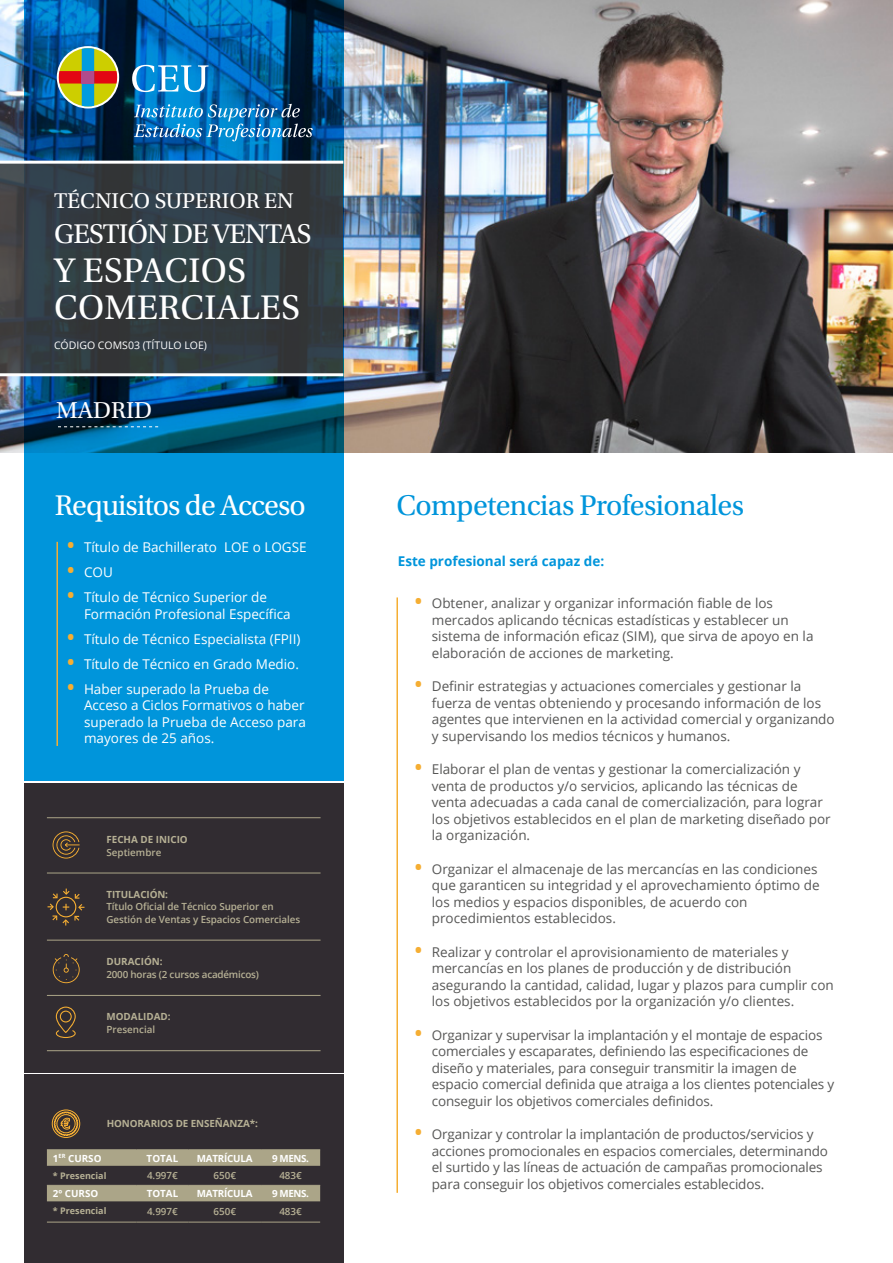
<style>
.page{position:relative;width:893px;height:1263px;background:#fff}
.page>*{position:absolute;margin:0;border:0;box-sizing:border-box;transform-origin:0 0}
.t1{font:36px/37.5px "Utopia Std";letter-spacing:.01em;color:#fff}
.t2{font:30px "Utopia Std";letter-spacing:-.02em;color:#0095db}
.t3{font:30px "Utopia Std";letter-spacing:-.03em;color:#fff}
.t4{font:28.5px "Utopia Std";letter-spacing:-.03em;color:#fff}
.t5{font:24.3px "Utopia Std";color:#fff}
.t6{font:22.5px "Utopia Std";color:#fff}
.t7{font:13.5px/16.5px "Open Sans";color:#575756}
.t8{font:13.5px/16.5px "Open Sans";color:#fff}
.t9{font:700 13.5px "Open Sans";color:#0095db}
.t10{font:10.5px "Open Sans";color:#fff}
.t11{font:600 9.9px/12.8px "Open Sans";letter-spacing:-.01em;color:#b7b195}
.t12{font:700 9.9px "Open Sans";letter-spacing:-.01em;color:#b7b195}
.t13{font:700 9.9px "Open Sans";letter-spacing:-.025em;color:#fff}
.t14{font:700 9px "Open Sans";color:#b7b195}
.s1{font-weight:700;font-size:19.5px;color:#f5ae33}
</style>
<div class="page">
<img style="left:0;top:0;width:893px;height:453px">
<div style="left:24px;top:783px;width:319px;height:289px;background:#312c31"></div>
<div style="left:24px;top:1075px;width:319px;height:188px;background:#312c31"></div>
<hr style="left:47px;top:817px;width:274px;height:1px;background:#aba588">
<hr style="left:47px;top:873px;width:274px;height:1px;background:#aba588">
<hr style="left:47px;top:940px;width:274px;height:1px;background:#aba588">
<hr style="left:47px;top:995px;width:274px;height:1px;background:#aba588">
<hr style="left:47px;top:1050px;width:274px;height:1px;background:#aba588">
<svg style="left:56px;top:1006px;width:20px;height:32px"></svg>
<svg style="left:53px;top:954px;width:27px;height:29px"></svg>
<svg style="left:53px;top:831px;width:27px;height:27px"></svg>
<svg style="left:48px;top:888px;width:36px;height:37px"></svg>
<svg style="left:47px;top:1150px;width:273px;height:51px"></svg>
<hr style="left:47px;top:1149px;width:89px;height:1px;background:#aba588">
<hr style="left:136px;top:1149px;width:52px;height:1px;background:#aba588">
<hr style="left:188px;top:1149px;width:73px;height:1px;background:#aba588">
<hr style="left:261px;top:1149px;width:59px;height:1px;background:#aba588">
<hr style="left:47px;top:1222px;width:89px;height:1px;background:#aba588">
<hr style="left:136px;top:1222px;width:52px;height:1px;background:#aba588">
<hr style="left:188px;top:1222px;width:73px;height:1px;background:#aba588">
<hr style="left:261px;top:1222px;width:59px;height:1px;background:#aba588">
<hr style="left:47px;top:1185px;width:89px;height:1px;background:#aba588">
<hr style="left:136px;top:1185px;width:52px;height:1px;background:#aba588">
<hr style="left:188px;top:1185px;width:73px;height:1px;background:#aba588">
<hr style="left:261px;top:1185px;width:59px;height:1px;background:#aba588">
<svg style="left:51px;top:1109px;width:30px;height:29px"></svg>
<svg style="left:24px;top:0;width:319px;height:780px;background:#007bba"></svg>
<hr style="left:396px;top:597px;width:2px;height:596px;background:#f5ae33">
<svg style="left:57px;top:46px;width:62px;height:62px;background:#898b54"></svg>
<div style="left:82px;top:71px;width:12px;height:13px;background:#b14b8c"></div>
<svg style="left:132px;top:65px;width:76px;height:27px"></svg>
<img style="left:134px;top:104px;width:179px;height:37px">
<hr style="left:56px;top:542px;width:2px;height:204px;background:#f5ae33">
<svg style="left:0;top:164px;width:343px;height:209px;background:#333c42"></svg>
<svg style="left:58px;top:426px;width:100px;height:1px"></svg>
<hr style="left:0;top:373px;width:343px;height:3px;background:#fff">
<hr style="left:0;top:161px;width:343px;height:3px;background:#fff">
<h3 class="t6" style="left:54px;top:189px;width:241px">TÉCNICO SUPERIOR EN</h3>
<h3 class="t4" style="left:54px;top:218px;width:259px">GESTIÓN DE VENTAS</h3>
<h1 class="t1" style="left:54px;top:252px;width:247px">Y ESPACIOS<br>COMERCIALES</h1>
<p class="t10" style="left:54px;top:338px;width:154px">CÓDIGO COMS03 (TÍTULO LOE)</p>
<h3 class="t5" style="left:56px;top:397px;width:97px">MADRID</h3>
<h2 class="t3" style="left:55px;top:489px;width:253px">Requisitos de Acceso</h2>
<h2 class="t2" style="left:396px;top:489px;width:349px">Competencias Profesionales</h2>
<p class="t8" style="left:67px;top:539px;width:241px"><span class="s1">•</span> Título de Bachillerato LOE o LOGSE</p>
<p class="t8" style="left:67px;top:564px;width:47px"><span class="s1">•</span> COU</p>
<p class="t8" style="left:84px;top:589px;width:208px;text-indent:-17px"><span class="s1">•</span> Título de Técnico Superior de<br>Formación Profesional Específica</p>
<p class="t8" style="left:67px;top:630px;width:235px"><span class="s1">•</span> Título de Técnico Especialista (FPII)</p>
<p class="t8" style="left:67px;top:655px;width:233px"><span class="s1">•</span> Título de Técnico en Grado Medio.</p>
<p class="t8" style="left:84px;top:680px;width:223px;text-indent:-17px"><span class="s1">•</span> Haber superado la Prueba de<br>Acceso a Ciclos Formativos o haber superado la Prueba de Acceso para mayores de 25 años.</p>
<p class="t9" style="left:398px;top:552px;width:208px">Este profesional será capaz de:</p>
<p class="t7" style="left:432px;top:595px;width:383px;text-indent:-17px"><span class="s1">•</span> Obtener, analizar y organizar información fiable de los mercados aplicando técnicas estadísticas y establecer un sistema de información eficaz (SIM), que sirva de apoyo en la elaboración de acciones de marketing.</p>
<p class="t7" style="left:432px;top:678px;width:404px;text-indent:-17px"><span class="s1">•</span> Definir estrategias y actuaciones comerciales y gestionar la fuerza de ventas obteniendo y procesando información de los agentes que intervienen en la actividad comercial y organizando y supervisando los medios técnicos y humanos.</p>
<p class="t7" style="left:432px;top:761px;width:400px;text-indent:-17px"><span class="s1">•</span> Elaborar el plan de ventas y gestionar la comercialización y venta de productos y/o servicios, aplicando las técnicas de venta adecuadas a cada canal de comercialización, para lograr los objetivos establecidos en el plan de marketing diseñado por la organización.</p>
<p class="t7" style="left:432px;top:860px;width:389px;text-indent:-17px"><span class="s1">•</span> Organizar el almacenaje de las mercancías en las condiciones que garanticen su integridad y el aprovechamiento óptimo de los medios y espacios disponibles, de acuerdo con procedimientos establecidos.</p>
<p class="t7" style="left:432px;top:943px;width:403px;text-indent:-17px"><span class="s1">•</span> Realizar y controlar el aprovisionamiento de materiales y mercancías en los planes de producción y de distribución asegurando la cantidad, calidad, lugar y plazos para cumplir con los objetivos establecidos por la organización y/o clientes.</p>
<p class="t7" style="left:432px;top:1026px;width:404px;text-indent:-17px"><span class="s1">•</span> Organizar y supervisar la implantación y el montaje de espacios comerciales y escaparates, definiendo las especificaciones de diseño y materiales, para conseguir transmitir la imagen de espacio comercial definida que atraiga a los clientes potenciales y conseguir los objetivos comerciales definidos.</p>
<p class="t7" style="left:432px;top:1126px;width:398px;text-indent:-17px"><span class="s1">•</span> Organizar y controlar la implantación de productos/servicios y acciones promocionales en espacios comerciales, determinando el surtido y las líneas de actuación de campañas promocionales para conseguir los objetivos comerciales establecidos.</p>
<p class="t12" style="left:106px;top:832px;width:83px">FECHA DE INICIO</p>
<p class="t11" style="left:106px;top:845px;width:56px">Septiembre</p>
<p class="t12" style="left:106px;top:887px;width:63px">TITULACIÓN:</p>
<p class="t11" style="left:106px;top:900px;width:195px">Título Oficial de Técnico Superior en<br>Gestión de Ventas y Espacios Comerciales</p>
<p class="t12" style="left:106px;top:954px;width:58px">DURACIÓN:</p>
<p class="t11" style="left:106px;top:968px;width:154px">2000 horas (2 cursos académicos)</p>
<p class="t12" style="left:106px;top:1010px;width:66px">MODALIDAD:</p>
<p class="t11" style="left:106px;top:1023px;width:50px">Presencial</p>
<p class="t12" style="left:107px;top:1117px;width:153px">HONORARIOS DE ENSEÑANZA*:</p>
<p class="t13" style="left:53px;top:1151px;width:50px">1<sup>ER</sup> CURSO</p>
<p class="t13" style="left:147px;top:1151px;width:33px">TOTAL</p>
<p class="t13" style="left:197px;top:1151px;width:57px">MATRÍCULA</p>
<p class="t13" style="left:272px;top:1151px;width:38px">9 MENS.</p>
<p class="t14" style="left:53px;top:1169px;width:55px">* Presencial</p>
<p class="t11" style="left:147px;top:1169px;width:32px">4.997€</p>
<p class="t11" style="left:213px;top:1169px;width:24px">650€</p>
<p class="t11" style="left:279px;top:1169px;width:24px">483€</p>
<p class="t13" style="left:53px;top:1186px;width:47px">2º CURSO</p>
<p class="t13" style="left:147px;top:1186px;width:33px">TOTAL</p>
<p class="t13" style="left:197px;top:1186px;width:57px">MATRÍCULA</p>
<p class="t13" style="left:272px;top:1186px;width:38px">9 MENS.</p>
<p class="t14" style="left:53px;top:1204px;width:55px">* Presencial</p>
<p class="t11" style="left:147px;top:1205px;width:32px">4.997€</p>
<p class="t11" style="left:213px;top:1205px;width:24px">650€</p>
<p class="t11" style="left:279px;top:1205px;width:24px">483€</p>
</div>
